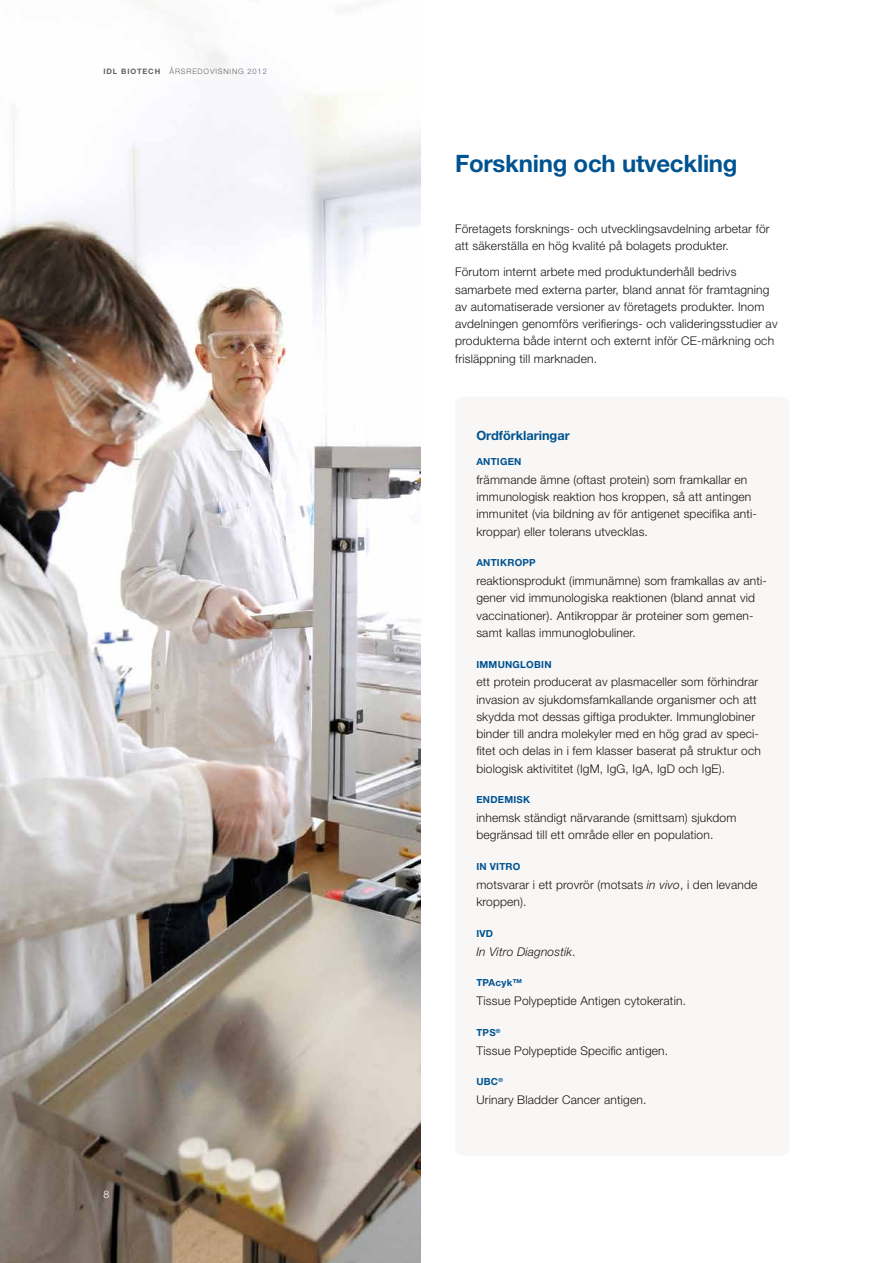
<style>
.page{position:relative;width:893px;height:1263px;background:#fff}
.page>*{position:absolute;margin:0;border:0;box-sizing:border-box;transform-origin:0 0}
.t1{font:700 24px "Helvetica Neue LT Std";letter-spacing:-.01em;color:#005391}
.t2{font:700 12.75px "Helvetica Neue LT Std";color:#005391}
.t3{font:300 12px/17.2px "Helvetica Neue LT Std";letter-spacing:.015em;color:#181716}
.t4{font:italic 300 12px "Helvetica Neue LT Std";letter-spacing:.015em;color:#181716}
.t5{font:300 10.5px "Helvetica Neue LT Std";color:#fff}
.t6{font:700 9.75px "Helvetica Neue LT Std";letter-spacing:.025em;color:#005391}
.t7{font:300 7.5px "Helvetica Neue LT Std";letter-spacing:.115em;color:#626261}
.t8{font:700 7.5px "Helvetica Neue LT Std";letter-spacing:.115em;color:#626261}
.s1{font-style:italic}
.s2{font-style:normal}
</style>
<div class="page">
<img style="left:0;top:0;width:421px;height:1263px">
<div style="left:455px;top:397px;width:334px;height:759px;background:#f8f7f5;border-radius:9px"></div>
<p class="t8" style="left:104px;top:67px;width:15px">IDLL</p>
<p class="t8" style="left:121px;top:67px;width:41px">BIOTECHCH</p>
<p class="t7" style="left:169px;top:67px;width:99px">ÅRSREDOVISNING 2012</p>
<p class="t5" style="left:104px;top:1188px;width:7px">8</p>
<h1 class="t1" style="left:455px;top:149px;width:284px">Forskning och utveckling</h1>
<p class="t3" style="left:455px;top:220px;width:316px">Företagets forsknings- och utvecklingsavdelning arbetar för att säkerställa en hög kvalité på bolagets produkter.</p>
<p class="t3" style="left:455px;top:263px;width:324px">Förutom internt arbete med produktunderhåll bedrivs samarbete med externa parter, bland annat för framtagning av automatiserade versioner av företagets produkter. Inom avdelningen genomförs verifierings- och valideringsstudier av produkterna både internt och externt inför CE-märkning och frisläppning till marknaden.</p>
<p class="t2" style="left:476px;top:428px;width:95px">Ordförklaringar</p>
<p class="t6" style="left:476px;top:456px;width:47px">Antigen</p>
<p class="t3" style="left:476px;top:471px;width:282px">främmande ämne (oftast protein) som framkallar en immunologisk reaktion hos kroppen, så att antingen immunitet (via bildning av för antigenet specifika anti&shy;kroppar) eller tolerans utvecklas.</p>
<p class="t6" style="left:476px;top:557px;width:61px">Anti kropp</p>
<p class="t3" style="left:476px;top:572px;width:292px">reaktionsprodukt (immunämne) som framkallas av anti&shy;gener vid immunologiska reaktionen (bland annat vid vaccinationer). Antikroppar är proteiner som gemen&shy;samt kallas immunoglobuliner.</p>
<p class="t6" style="left:476px;top:658px;width:77px">Immunglobin</p>
<p class="t3" style="left:476px;top:673px;width:286px">ett protein producerat av plasmaceller som förhindrar invasion av sjukdomsfamkallande organismer och att skydda mot dessas giftiga produkter. Immunglobiner binder till andra molekyler med en hög grad av speci&shy;fitet och delas in i fem klasser baserat på struktur och biologisk aktivititet (IgM, IgG, IgA, IgD och IgE).</p>
<p class="t6" style="left:476px;top:794px;width:55px">Endemisk</p>
<p class="t3" style="left:476px;top:809px;width:262px">inhemsk ständigt närvarande (smittsam) sjukdom begränsad till ett område eller en population.</p>
<p class="t6" style="left:476px;top:861px;width:46px">In vitro</p>
<p class="t3" style="left:476px;top:876px;width:282px">motsvarar i ett provrör (motsats <span class="s1">in vivo</span>, i den levande kroppen).</p>
<p class="t6" style="left:476px;top:927px;width:11px">IVD</p>
<p class="t4" style="left:476px;top:944px;width:101px">In Vitro Diagnostik<span class="s2">.</span></p>
<p class="t6" style="left:476px;top:977px;width:47px">TPAcyk™</p>
<p class="t3" style="left:476px;top:992px;width:211px">Tissue Polypeptide Antigen cytokeratin.</p>
<p class="t6" style="left:476px;top:1026px;width:26px">TPS<sup>®</sup></p>
<p class="t3" style="left:476px;top:1041px;width:193px">Tissue Polypeptide Specific antigen.</p>
<p class="t6" style="left:476px;top:1076px;width:28px">UBC<sup>®</sup></p>
<p class="t3" style="left:476px;top:1091px;width:171px">Urinary Bladder Cancer antigen.</p>
</div>
